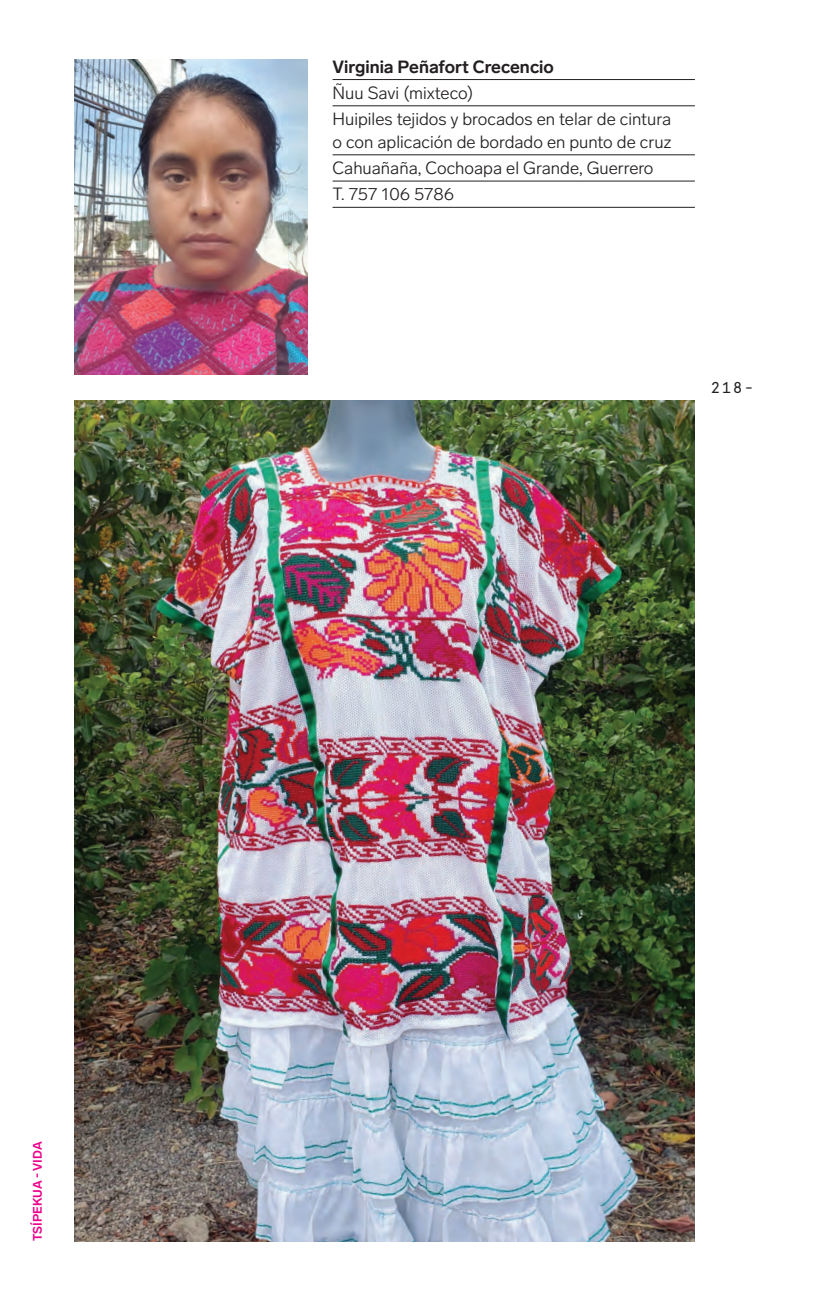
<style>
.page{position:relative;width:819px;height:1290px;background:#fff}
.page>*{position:absolute;margin:0;border:0;box-sizing:border-box;transform-origin:0 0}
.t1{font:300 17.5px/26.2px "Lab Grotesque";color:#231f20}
.t2{font:700 17.5px "Lab Grotesque";color:#231f20}
.t3{font:15.75px "Apercu Pro Mono";color:#231f20}
.t4{font:700 12.25px "Lab Grotesque";color:#ed028c}
</style>
<div class="page">
<img style="left:74px;top:60px;width:234px;height:315px">
<img style="left:74px;top:401px;width:620px;height:840px">
<hr style="left:332px;top:79px;width:362px;height:1px;background:#231f20">
<hr style="left:332px;top:105px;width:362px;height:1px;background:#231f20">
<hr style="left:332px;top:154px;width:362px;height:1px;background:#231f20">
<hr style="left:332px;top:181px;width:362px;height:1px;background:#231f20">
<hr style="left:332px;top:207px;width:362px;height:1px;background:#231f20">
<p class="t2" style="left:332px;top:56px;width:223px">Virginia Peñafort Crecencio</p>
<p class="t1" style="left:332px;top:80px;width:340px">Ñuu Savi (mixteco)<br>Huipiles tejidos y brocados en telar de cintura</p>
<p class="t1" style="left:332px;top:129px;width:340px">o con aplicación de bordado en punto de cruz<br>Cahuañaña, Cochoapa el Grande, Guerrero<br>T. 757 106 5786</p>
<p class="t3" style="left:710px;top:376px;width:45px">218-</p>
<p class="t4" style="left:30px;top:1241px;width:101px;rotate:-90deg">TSÍPEKUA - VIDA</p>
</div>
